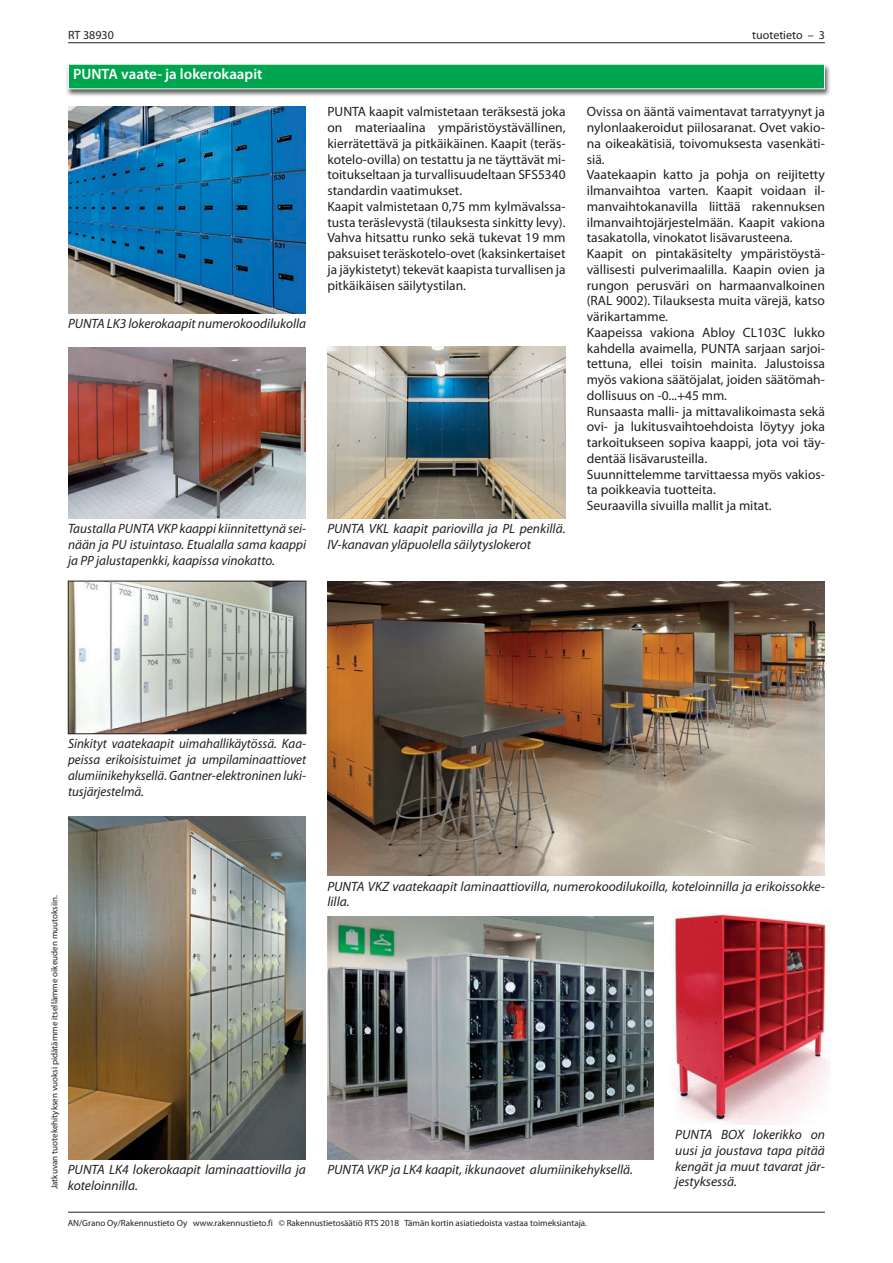
<style>
.page{position:relative;width:893px;height:1263px;background:#fff}
.page>*{position:absolute;margin:0;border:0;box-sizing:border-box;transform-origin:0 0}
.t1{font:600 15px "Myriad Pro";color:#fff}
.t2{font:13.5px/15.8px "Myriad Pro";color:#231f20}
.t3{font:italic 13.5px/15.8px "Myriad Pro";color:#231f20}
.t4{font:italic 13.5px/15.8px "Myriad Pro";color:#231f20;text-align:justify;scale:.96 1}
.t5{font:12px "Myriad Pro";color:#231f20}
.t6{font:9px "Myriad Pro";color:#231f20}
</style>
<div class="page">
<hr style="left:68px;top:1212px;width:757px;height:1px;background:#231f20">
<hr style="left:68px;top:42px;width:757px;height:1px;background:#231f20">
<div style="left:65px;top:63px;width:766px;height:35px;background:#231f20;opacity:.75"></div>
<div style="left:68px;top:64px;width:756px;height:25px;background:#00a54f"></div>
<img style="left:68px;top:107px;width:238px;height:206px">
<img style="left:70px;top:583px;width:234px;height:149px">
<div style="left:68px;top:581px;width:238px;height:153px;border:1px solid #231f20"></div>
<img style="left:672px;top:913px;width:157px;height:212px">
<img style="left:328px;top:916px;width:326px;height:243px">
<img style="left:328px;top:581px;width:497px;height:295px">
<img style="left:68px;top:817px;width:238px;height:342px">
<img style="left:68px;top:348px;width:238px;height:171px">
<img style="left:327px;top:347px;width:239px;height:172px">
<p class="t5" style="left:68px;top:27px;width:47px">RT 38930</p>
<p class="t5" style="left:752px;top:27px;width:74px">tuotetieto – 3</p>
<p class="t1" style="left:73px;top:65px;width:191px">PUNTA vaate- ja lokerokaapit</p>
<p class="t3" style="left:68px;top:315px;width:240px">PUNTA LK3 lokerokaapit numerokoodilukolla</p>
<p class="t2" style="left:327px;top:104px;width:240px">PUNTA kaapit valmistetaan teräksestä joka on materiaalina ympäristöystävällinen, kierrätettävä ja pitkäikäinen. Kaapit (teräs&shy;kotelo-ovilla) on testattu ja ne täyttävät mi&shy;toitukseltaan ja turvallisuudeltaan SFS5340 standardin vaatimukset.<br>Kaapit valmistetaan 0,75 mm kylmävalssa&shy;tusta teräslevystä (tilauksesta sinkitty levy).<br>Vahva hitsattu runko sekä tukevat 19 mm paksuiset teräskotelo-ovet (kaksinkertaiset ja jäykistetyt) tekevät kaapista turvallisen ja pitkäikäisen säilytystilan.</p>
<p class="t3" style="left:68px;top:521px;width:240px;text-align:justify">Taustalla PUNTA VKP kaappi kiinnitettynä sei&shy;nään ja PU istuintaso. Etualalla sama kaappi ja PP jalustapenkki, kaapissa vinokatto.</p>
<p class="t3" style="left:327px;top:520px;width:240px">PUNTA VKL kaapit pariovilla ja PL penkillä.<br>IV-kanavan yläpuolella säilytyslokerot</p>
<p class="t2" style="left:587px;top:104px;width:240px">Ovissa on ääntä vaimentavat tarratyynyt ja nylonlaakeroidut piilosaranat. Ovet vakio&shy;na oikeakätisiä, toivomuksesta vasenkäti&shy;siä.<br>Vaatekaapin katto ja pohja on reijitetty ilmanvaihtoa varten. Kaapit voidaan il&shy;manvaihtokanavilla liittää rakennuksen ilmanvaihtojärjestelmään. Kaapit vakiona tasakatolla, vinokatot lisävarusteena.<br>Kaapit on pintakäsitelty ympäristöystä&shy;vällisesti pulverimaalilla. Kaapin ovien ja rungon perusväri on harmaanvalkoinen (RAL 9002). Tilauksesta muita värejä, katso värikartamme.<br>Kaapeissa vakiona Abloy CL103C lukko kahdella avaimella, PUNTA sarjaan sarjoi&shy;tettuna, ellei toisin mainita. Jalustoissa myös vakiona säätöjalat, joiden säätömah&shy;dollisuus on -0...+45 mm.<br>Runsaasta malli- ja mittavalikoimasta sekä ovi- ja lukitusvaihtoehdoista löytyy joka tarkoitukseen sopiva kaappi, jota voi täy&shy;dentää lisävarusteilla.<br>Suunnittelemme tarvittaessa myös vakios&shy;ta poikkeavia tuotteita.<br>Seuraavilla sivuilla mallit ja mitat.</p>
<p class="t4" style="left:68px;top:736px;width:250px">Sinkityt vaatekaapit uimahallikäytössä. Kaa&shy;peissa erikoisistuimet ja umpilaminaattiovet alumiinikehyksellä. Gantner-elektroninen luki&shy;tusjärjestelmä.</p>
<p class="t6" style="left:49px;top:1189px;width:295px;rotate:-90deg">Jatkuvan tuotekehityksen vuoksi pidätämme itsellämme oikeuden muutoksiin.</p>
<p class="t3" style="left:68px;top:1161px;width:240px">PUNTA LK4 lokerokaapit laminaattiovilla ja koteloinnilla.</p>
<p class="t3" style="left:327px;top:878px;width:499px">PUNTA VKZ vaatekaapit laminaattiovilla, numerokoodilukoilla, koteloinnilla ja erikoissokke&shy;lilla.</p>
<p class="t3" style="left:327px;top:1161px;width:307px">PUNTA VKP ja LK4 kaapit, ikkunaovet alumiinikehyksellä.</p>
<p class="t3" style="left:675px;top:1126px;width:151px;text-align:justify">PUNTA BOX lokerikko on uusi ja joustava tapa pitää kengät ja muut tavarat jär&shy;jestyksessä.</p>
<p class="t6" style="left:68px;top:1217px;width:521px">AN/Grano Oy/Rakennustieto Oy www.rakennustieto.fi © Rakennustietosäätiö RTS 2018 Tämän kortin asiatiedoista vastaa toimeksiantaja.</p>
</div>
